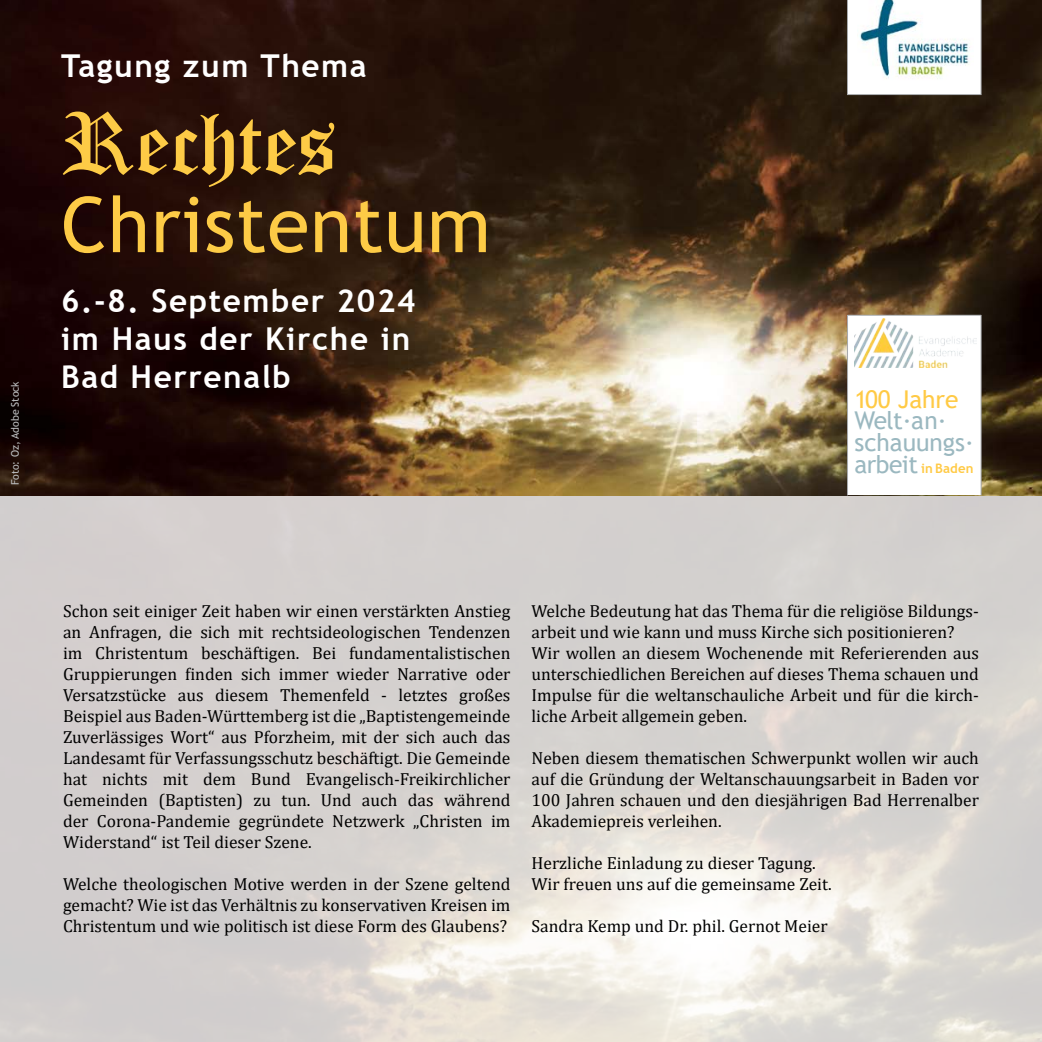
<style>
.page{position:relative;width:1042px;height:1042px;background:#fff}
.page>*{position:absolute;margin:0;border:0;box-sizing:border-box;transform-origin:0 0}
.t1{font:87.5px "Old English Text";color:#fdcb46}
.t2{font:77px "Trebuchet MS";letter-spacing:.01em;color:#fdcb46}
.t3{font:700 31.5px/37.8px "Trebuchet MS";letter-spacing:.05em;color:#fff}
.t4{font:24.5px/21.9px "Trebuchet MS";color:#9bb8c0}
.t5{font:24.5px "Trebuchet MS";color:#ffca45}
.t6{font:17.5px/21px "Cambria";color:#000;text-align:justify}
.t7{font:700 13.12px "Trebuchet MS";letter-spacing:.01em;color:#ffca45}
.t8{font:10.5px "Trebuchet MS";color:#bcbec0}
.s1{font-weight:400;font-size:24.5px;color:#9bb8c0}
</style>
<div class="page">
<img style="left:0;top:0;width:1042px;height:1042px">
<svg style="left:847px;top:0;width:134px;height:95px"></svg>
<img style="left:857px;top:0;width:116px;height:84px">
<div style="left:847px;top:315px;width:134px;height:180px;background:#fff"></div>
<hr style="left:847px;top:315px;width:134px;height:1px;background:#a7a9ac">
<hr style="left:847px;top:315px;width:1px;height:180px;background:#a7a9ac">
<hr style="left:981px;top:315px;width:1px;height:180px;background:#a7a9ac">
<img style="left:854px;top:319px;width:122px;height:49px">
<p class="t8" style="left:9px;top:485px;width:106px;rotate:-90deg">Foto: Oz, Adobe Stock</p>
<h3 class="t3" style="left:61px;top:47px;width:307px">Tagung zum Thema</h3>
<h1 class="t1" style="left:61px;top:87px;width:277px">Rechtes</h1>
<h2 class="t2" style="left:61px;top:176px;width:431px">Christentum</h2>
<h3 class="t3" style="left:61px;top:282px;width:356px">6.-8. September 2024 im Haus der Kirche in<br>Bad Herrenalb</h3>
<h3 class="t5" style="left:854px;top:383px;width:106px">100 Jahre</h3>
<h3 class="t4" style="left:854px;top:409px;width:121px">Welt·an· schauungs·</h3>
<p class="t7" style="left:854px;top:460px;width:121px"><span class="s1">arbeit</span> in Baden</p>
<p class="t6" style="left:63px;top:601px;width:449px">Schon seit einiger Zeit haben wir einen verstärkten Anstieg an Anfragen, die sich mit rechtsideologischen Tendenzen im Christentum beschäftigen. Bei fundamentalistischen Gruppierungen finden sich immer wieder Narrative oder Versatzstücke aus diesem Themenfeld - letztes großes Beispiel aus Baden-Württemberg ist die „Baptistengemeinde Zuverlässiges Wort“ aus Pforzheim, mit der sich auch das Landesamt für Verfassungsschutz beschäftigt. Die Gemeinde hat nichts mit dem Bund Evangelisch-Freikirchlicher Gemeinden (Baptisten) zu tun. Und auch das während der Corona-Pandemie gegründete Netzwerk „Christen im Widerstand“ ist Teil dieser Szene.</p>
<p class="t6" style="left:63px;top:874px;width:449px">Welche theologischen Motive werden in der Szene geltend gemacht? Wie ist das Verhältnis zu konservativen Kreisen im Christentum und wie politisch ist diese Form des Glaubens?</p>
<p class="t6" style="left:531px;top:601px;width:449px;text-align:left">Welche Bedeutung hat das Thema für die religiöse Bildungs&shy;arbeit und wie kann und muss Kirche sich positionieren?<br>Wir wollen an diesem Wochenende mit Referierenden aus unterschiedlichen Bereichen auf dieses Thema schauen und Impulse für die weltanschauliche Arbeit und für die kirch&shy;liche Arbeit allgemein geben.</p>
<p class="t6" style="left:531px;top:748px;width:449px">Neben diesem thematischen Schwerpunkt wollen wir auch auf die Gründung der Weltanschauungsarbeit in Baden vor 100 Jahren schauen und den diesjährigen Bad Herrenalber Akademiepreis verleihen.</p>
<p class="t6" style="left:531px;top:853px;width:302px">Herzliche Einladung zu dieser Tagung.<br>Wir freuen uns auf die gemeinsame Zeit.</p>
<p class="t6" style="left:531px;top:916px;width:298px">Sandra Kemp und Dr. phil. Gernot Meier</p>
</div>
